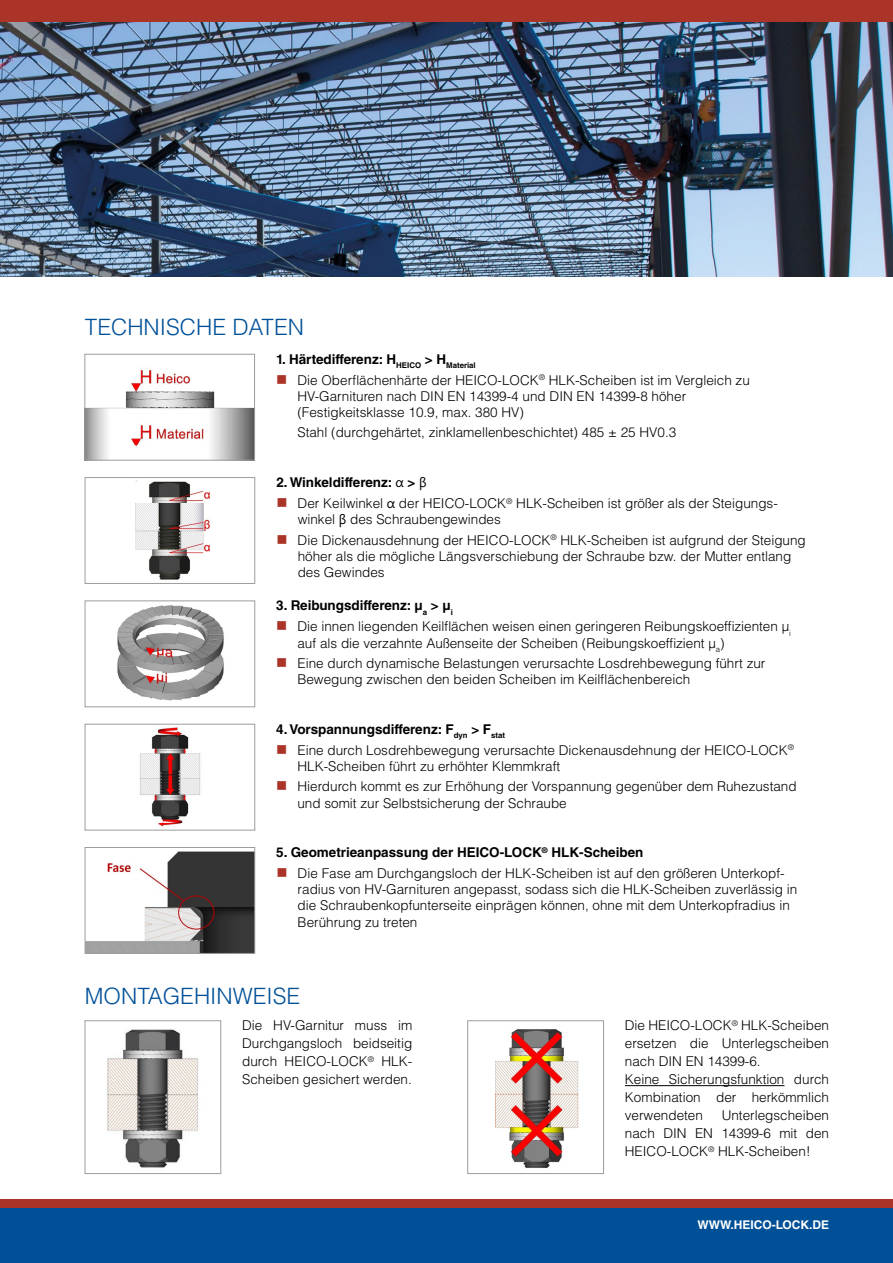
<style>
.page{position:relative;width:893px;height:1263px;background:#fff}
.page>*{position:absolute;margin:0;border:0;box-sizing:border-box;transform-origin:0 0}
.t1{font:300 22.5px "Helvetica LT Std";color:#005098}
.t2{font:300 13.5px/16.2px "Helvetica LT Std";color:#000}
.t3{font:700 13.5px "Helvetica LT Std";color:#000}
.t4{font:700 12px "Helvetica LT Std";color:#fff}
.s1{color:#aa3428}
</style>
<div class="page">
<div style="left:0;top:1199px;width:893px;height:64px;background:#005098"></div>
<div style="left:0;top:1199px;width:893px;height:9px;background:#aa3428"></div>
<img style="left:0;top:21px;width:893px;height:255px">
<div style="left:0;top:0;width:893px;height:21px;background:#aa3428"></div>
<img style="left:107px;top:1029px;width:91px;height:139px">
<div style="left:85px;top:1020px;width:136px;height:154px;border:1px solid #9d9d9c"></div>
<img style="left:495px;top:1029px;width:84px;height:139px">
<div style="left:468px;top:1020px;width:136px;height:154px;border:1px solid #9d9d9c"></div>
<img style="left:87px;top:370px;width:166px;height:88px">
<div style="left:85px;top:354px;width:170px;height:106px;border:1px solid #9d9d9c"></div>
<img style="left:135px;top:480px;width:76px;height:100px">
<div style="left:85px;top:477px;width:170px;height:107px;border:1px solid #9d9d9c"></div>
<img style="left:117px;top:605px;width:107px;height:96px">
<div style="left:85px;top:601px;width:170px;height:106px;border:1px solid #9d9d9c"></div>
<img style="left:140px;top:727px;width:61px;height:100px">
<div style="left:85px;top:724px;width:170px;height:106px;border:1px solid #9d9d9c"></div>
<img style="left:87px;top:851px;width:166px;height:101px">
<div style="left:85px;top:847px;width:170px;height:107px;border:1px solid #9d9d9c"></div>
<hr style="left:625px;top:1085px;width:159px;height:1px;background:#000">
<h1 class="t1" style="left:85px;top:313px;width:221px">TECHNISCHE DATEN</h1>
<p class="t3" style="left:276px;top:351px;width:201px">1. Härtedifferenz: H<sub>HEICO</sub> &gt; H<sub>Material</sub></p>
<p class="t2" style="left:297px;top:372px;width:454px;text-indent:-21px"><span class="s1">■</span> Die Oberflächenhärte der HEICO-LOCK<sup>®</sup> HLK-Scheiben ist im Vergleich zu<br>HV-Garnituren nach DIN EN 14399-4 und DIN EN 14399-8 höher (Festigkeitsklasse 10.9, max. 380 HV)</p>
<p class="t2" style="left:297px;top:424px;width:380px">Stahl (durchgehärtet, zinklamellenbeschichtet) 485 ± 25 HV0.3</p>
<p class="t3" style="left:276px;top:474px;width:141px">2. Winkeldifferenz: &gt;</p>
<p class="t2" style="left:298px;top:495px;width:482px;text-indent:-21px"><span class="s1">■</span> Der Keilwinkel der HEICO-LOCK<sup>®</sup> HLK-Scheiben ist größer als der Steigungs&shy;winkel des Schraubengewindes</p>
<p class="t2" style="left:298px;top:532px;width:510px;text-indent:-21px"><span class="s1">■</span> Die Dickenausdehnung der HEICO-LOCK<sup>®</sup> HLK-Scheiben ist aufgrund der Steigung höher als die mögliche Längsverschiebung der Schraube bzw. der Mutter entlang des Gewindes</p>
<p class="t3" style="left:276px;top:597px;width:178px">3. Reibungsdifferenz: μ<sub>a</sub> &gt; μ<sub>i</sub></p>
<p class="t2" style="left:297px;top:618px;width:495px;text-indent:-21px"><span class="s1">■</span> Die innen liegenden Keilflächen weisen einen geringeren Reibungskoeffizienten μ<sub>i </sub>auf als die verzahnte Außenseite der Scheiben (Reibungskoeffizient μ<sub>a</sub>)</p>
<p class="t2" style="left:297px;top:655px;width:469px;text-indent:-21px"><span class="s1">■</span> Eine durch dynamische Belastungen verursachte Losdrehbewegung führt zur<br>Bewegung zwischen den beiden Scheiben im Keilflächenbereich</p>
<p class="t3" style="left:276px;top:721px;width:230px">4. Vorspannungsdifferenz: F<sub>dyn</sub> &gt; F<sub>stat</sub></p>
<p class="t2" style="left:297px;top:742px;width:498px;text-indent:-21px"><span class="s1">■</span> Eine durch Losdrehbewegung verursachte Dickenausdehnung der HEICO-LOCK<sup>®<br></sup>HLK-Scheiben führt zu erhöhter Klemmkraft</p>
<p class="t2" style="left:297px;top:778px;width:501px;text-indent:-21px"><span class="s1">■</span> Hierdurch kommt es zur Erhöhung der Vorspannung gegenüber dem Ruhezustand und somit zur Selbstsicherung der Schraube</p>
<p class="t3" style="left:276px;top:844px;width:369px">5. Geometrieanpassung der HEICO-LOCK<sup>®</sup> HLK-Scheiben</p>
<p class="t2" style="left:298px;top:865px;width:501px;text-indent:-21px"><span class="s1">■</span> Die Fase am Durchgangsloch der HLK-Scheiben ist auf den größeren Unterkopf&shy;radius von HV-Garnituren angepasst, sodass sich die HLK-Scheiben zuverlässig in die Schraubenkopfunterseite einprägen können, ohne mit dem Unterkopfradius in Berührung zu treten</p>
<h1 class="t1" style="left:85px;top:981px;width:217px">MONTAGEHINWEISE</h1>
<p class="t2" style="left:242px;top:1016px;width:172px;line-height:18px;text-align:justify">Die HV-Garnitur muss im Durchgangsloch beidseitig durch HEICO-LOCK<sup>®</sup> HLK-Scheiben gesichert werden.</p>
<p class="t2" style="left:625px;top:1016px;width:206px;line-height:18px">Die HEICO-LOCK<sup>®</sup> HLK-Scheiben ersetzen die Unterlegscheiben nach DIN EN 14399-6.<br>Keine Sicherungsfunktion durch<br>Kombination der herkömmlich verwendeten</p>
<p class="t2" style="left:625px;top:1106px;width:206px;line-height:18px;text-align:justify;text-indent:97px">Unterlegscheiben nach DIN EN 14399-6 mit den HEICO-LOCK<sup>®</sup> HLK-Scheiben!</p>
<p class="t4" style="left:697px;top:1217px;width:133px">WWW.HEICO-LOCK.DE</p>
</div>
